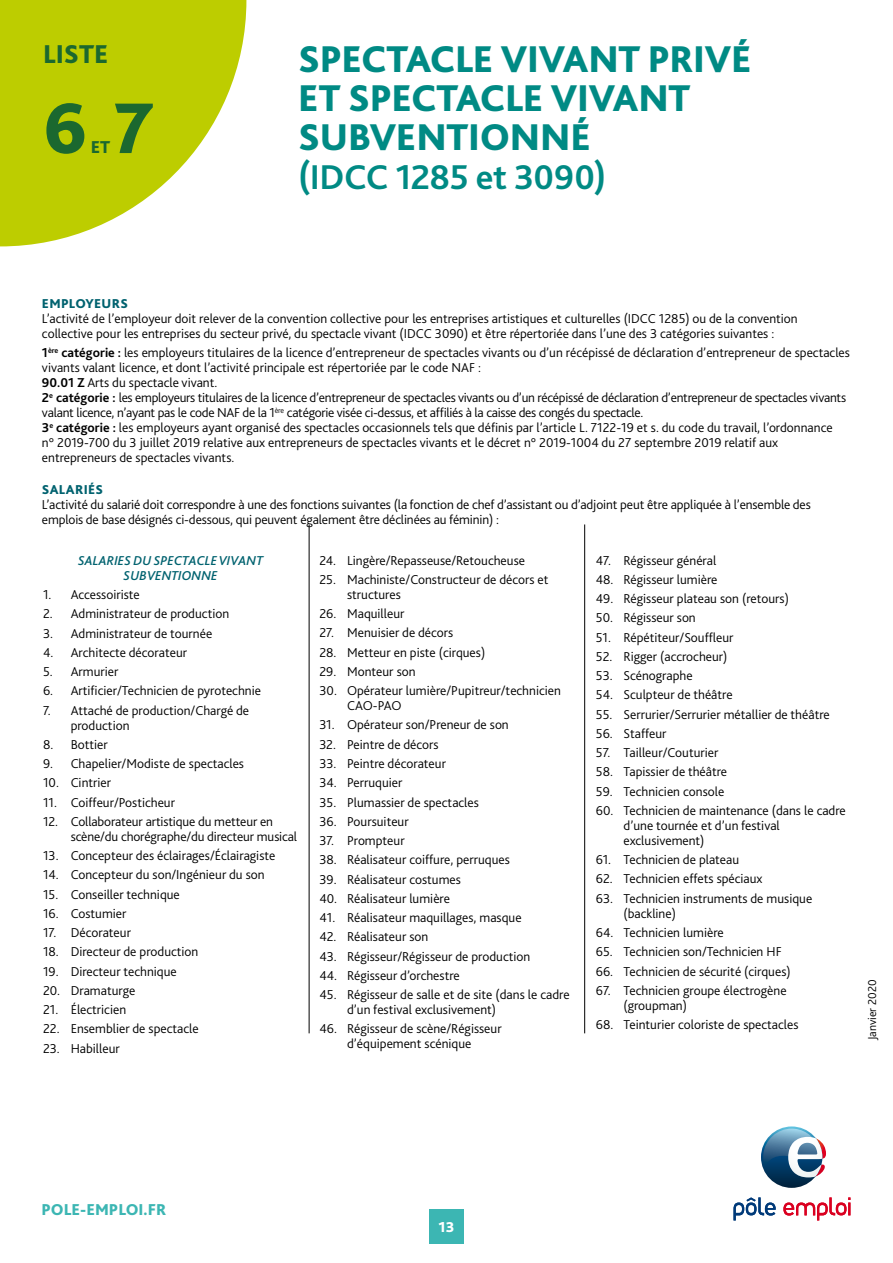
<style>
.page{position:relative;width:893px;height:1263px;background:#fff}
.page>*{position:absolute;margin:0;border:0;box-sizing:border-box;transform-origin:0 0}
.t1{font:800 75px "Bliss 2";color:#1b682f}
.t2{font:800 39px/39px "Bliss 2";letter-spacing:-.005em;color:#008a84}
.t3{font:700 36px "Bliss 2";letter-spacing:-.015em;color:#008a84}
.t4{font:800 27px "Bliss 2";color:#1b682f}
.t5{font:800 18px "Bliss 2";color:#1b682f}
.t6{font:800 16.5px "Bliss 2";color:#3cb6b3}
.t7{font:800 15px "Bliss 2";color:#fff}
.t8{font:300 13.5px/15px "Bliss 2";color:#000}
.t9{font:italic 500 13.5px/15px "Bliss 2";color:#00626f;text-align:center}
.t10{font:800 13.5px "Bliss 2";letter-spacing:.02em;color:#00626f}
.t11{font:300 12px "Bliss 2";color:#000}
.s1{font-weight:700}
</style>
<div class="page">
<svg style="left:0;top:0;width:246px;height:246px;fill:#bdcd00"></svg>
<svg style="left:761px;top:1126px;width:61px;height:62px"></svg>
<svg style="left:763px;top:1128px;width:63px;height:49px"></svg>
<svg style="left:733px;top:1197px;width:43px;height:23px"></svg>
<svg style="left:783px;top:1197px;width:67px;height:23px"></svg>
<div style="left:429px;top:1209px;width:34px;height:34px;background:#3cb6b3"></div>
<hr style="left:309px;top:524px;width:1px;height:509px;background:#000">
<hr style="left:584px;top:524px;width:1px;height:509px;background:#000">
<h3 class="t4" style="left:43px;top:37px;width:67px">LISTE</h3>
<h1 class="t1" style="left:43px;top:82px;width:112px">6 7</h1>
<h3 class="t5" style="left:91px;top:136px;width:21px">ET</h3>
<h2 class="t2" style="left:298px;top:40px;width:455px">SPECTACLE VIVANT PRIVÉ<br>ET SPECTACLE VIVANT<br>SUBVENTIONNÉ</h2>
<h3 class="t3" style="left:298px;top:155px;width:310px">(IDCC 1285 et 3090)</h3>
<p class="t10" style="left:42px;top:295px;width:87px">EMPLOYEURS</p>
<p class="t8" style="left:42px;top:311px;width:757px">L’activité de l’employeur doit relever de la convention collective pour les entreprises artistiques et culturelles (IDCC 1285) ou de la convention collective pour les entreprises du secteur privé, du spectacle vivant (IDCC 3090) et être répertoriée dans l’une des 3 catégories suivantes :</p>
<p class="t8" style="left:42px;top:345px;width:809px"><span class="s1">1</span><sup>ère</sup> <span class="s1">catégorie :</span> les employeurs titulaires de la licence d’entrepreneur de spectacles vivants ou d’un récépissé de déclaration d’entrepreneur de spectacles vivants valant licence, et dont l’activité principale est répertoriée par le code NAF :<br><span class="s1">90.01 Z</span> Arts du spectacle vivant.<br><span class="s1">2</span><sup>e</sup> <span class="s1">catégorie :</span> les employeurs titulaires de la licence d’entrepreneur de spectacles vivants ou d’un récépissé de déclaration d’entrepreneur de spectacles vivants valant licence, n’ayant pas le code NAF de la 1<sup>ère</sup> catégorie visée ci-dessus, et affiliés à la caisse des congés du spectacle.<br><span class="s1">3</span><sup>e</sup> <span class="s1">catégorie :</span> les employeurs ayant organisé des spectacles occasionnels tels que définis par l’article L. 7122-19 et s. du code du travail, l’ordonnance<br>n° 2019-700 du 3 juillet 2019 relative aux entrepreneurs de spectacles vivants et le décret n° 2019-1004 du 27 septembre 2019 relatif aux entrepreneurs de spectacles vivants.</p>
<p class="t10" style="left:42px;top:481px;width:62px">SALARIÉS</p>
<p class="t8" style="left:42px;top:497px;width:770px">L’activité du salarié doit correspondre à une des fonctions suivantes (la fonction de chef d’assistant ou d’adjoint peut être appliquée à l’ensemble des emplois de base désignés ci-dessous, qui peuvent également être déclinées au féminin) :</p>
<p class="t9" style="left:78px;top:553px;width:187px">SALARIES DU SPECTACLE VIVANT<br>SUBVENTIONNE</p>
<p class="t8" style="left:43px;top:587px;width:98px">1. Accessoiriste</p>
<p class="t8" style="left:43px;top:606px;width:188px">2. Administrateur de production</p>
<p class="t8" style="left:43px;top:625px;width:171px">3. Administrateur de tournée</p>
<p class="t8" style="left:43px;top:645px;width:146px">4. Architecte décorateur</p>
<p class="t8" style="left:43px;top:664px;width:77px">5. Armurier</p>
<p class="t8" style="left:43px;top:683px;width:219px">6. Artificier/Technicien de pyrotechnie</p>
<p class="t8" style="left:71px;top:702px;width:180px;text-indent:-28px">7. Attaché de production/Chargé de production</p>
<p class="t8" style="left:43px;top:737px;width:66px">8. Bottier</p>
<p class="t8" style="left:43px;top:756px;width:203px">9. Chapelier/Modiste de spectacles</p>
<p class="t8" style="left:43px;top:775px;width:70px">10. Cintrier</p>
<p class="t8" style="left:43px;top:794px;width:134px">11. Coiffeur/Posticheur</p>
<p class="t8" style="left:71px;top:814px;width:228px;text-indent:-28px">12. Collaborateur artistique du metteur en scène/du chorégraphe/du directeur musical</p>
<p class="t8" style="left:43px;top:848px;width:234px">13. Concepteur des éclairages/Éclairagiste</p>
<p class="t8" style="left:43px;top:867px;width:223px">14. Concepteur du son/Ingénieur du son</p>
<p class="t8" style="left:43px;top:886px;width:138px">15. Conseiller technique</p>
<p class="t8" style="left:43px;top:906px;width:85px">16. Costumier</p>
<p class="t8" style="left:43px;top:925px;width:89px">17. Décorateur</p>
<p class="t8" style="left:43px;top:944px;width:157px">18. Directeur de production</p>
<p class="t8" style="left:43px;top:963px;width:135px">19. Directeur technique</p>
<p class="t8" style="left:43px;top:983px;width:94px">20. Dramaturge</p>
<p class="t8" style="left:43px;top:1002px;width:85px">21. Électricien</p>
<p class="t8" style="left:43px;top:1021px;width:157px">22. Ensemblier de spectacle</p>
<p class="t8" style="left:43px;top:1040px;width:78px">23. Habilleur</p>
<p class="t8" style="left:319px;top:553px;width:207px">24. Lingère/Repasseuse/Retoucheuse</p>
<p class="t8" style="left:347px;top:572px;width:203px;text-indent:-28px">25. Machiniste/Constructeur de décors et structures</p>
<p class="t8" style="left:319px;top:606px;width:87px">26. Maquilleur</p>
<p class="t8" style="left:319px;top:625px;width:135px">27. Menuisier de décors</p>
<p class="t8" style="left:319px;top:645px;width:167px">28. Metteur en piste (cirques)</p>
<p class="t8" style="left:319px;top:664px;width:98px">29. Monteur son</p>
<p class="t8" style="left:347px;top:683px;width:215px;text-indent:-28px">30. Opérateur lumière/Pupitreur/technicien<br>CAO-PAO</p>
<p class="t8" style="left:319px;top:717px;width:191px">31. Opérateur son/Preneur de son</p>
<p class="t8" style="left:319px;top:737px;width:121px">32. Peintre de décors</p>
<p class="t8" style="left:319px;top:756px;width:128px">33. Peintre décorateur</p>
<p class="t8" style="left:319px;top:775px;width:85px">34. Perruquier</p>
<p class="t8" style="left:319px;top:794px;width:161px">35. Plumassier de spectacles</p>
<p class="t8" style="left:319px;top:814px;width:91px">36. Poursuiteur</p>
<p class="t8" style="left:319px;top:833px;width:87px">37. Prompteur</p>
<p class="t8" style="left:319px;top:852px;width:192px">38. Réalisateur coiffure, perruques</p>
<p class="t8" style="left:319px;top:871px;width:143px">39. Réalisateur costumes</p>
<p class="t8" style="left:319px;top:891px;width:132px">40. Réalisateur lumière</p>
<p class="t8" style="left:319px;top:910px;width:204px">41. Réalisateur maquillages, masque</p>
<p class="t8" style="left:319px;top:929px;width:110px">42. Réalisateur son</p>
<p class="t8" style="left:319px;top:948px;width:212px">43. Régisseur/Régisseur de production</p>
<p class="t8" style="left:319px;top:968px;width:142px">44. Régisseur d’orchestre</p>
<p class="t8" style="left:347px;top:987px;width:224px;text-indent:-28px">45. Régisseur de salle et de site (dans le cadre d’un festival exclusivement)</p>
<p class="t8" style="left:319px;top:1021px;width:184px;text-align:center">46. Régisseur de scène/Régisseur d’équipement scénique</p>
<p class="t8" style="left:596px;top:553px;width:122px">47. Régisseur général</p>
<p class="t8" style="left:596px;top:572px;width:123px">48. Régisseur lumière</p>
<p class="t8" style="left:596px;top:591px;width:195px">49. Régisseur plateau son (retours)</p>
<p class="t8" style="left:596px;top:610px;width:101px">50. Régisseur son</p>
<p class="t8" style="left:596px;top:630px;width:139px">51. Répétiteur/Souffleur</p>
<p class="t8" style="left:596px;top:649px;width:133px">52. Rigger (accrocheur)</p>
<p class="t8" style="left:596px;top:668px;width:98px">53. Scénographe</p>
<p class="t8" style="left:596px;top:687px;width:138px">54. Sculpteur de théâtre</p>
<p class="t8" style="left:596px;top:707px;width:235px">55. Serrurier/Serrurier métallier de théâtre</p>
<p class="t8" style="left:596px;top:726px;width:72px">56. Staffeur</p>
<p class="t8" style="left:596px;top:745px;width:124px">57. Tailleur/Couturier</p>
<p class="t8" style="left:596px;top:764px;width:133px">58. Tapissier de théâtre</p>
<p class="t8" style="left:596px;top:784px;width:130px">59. Technicien console</p>
<p class="t8" style="left:623px;top:803px;width:224px;text-indent:-28px">60. Technicien de maintenance (dans le cadre d’une tournée et d’un festival exclusivement)</p>
<p class="t8" style="left:596px;top:852px;width:145px">61. Technicien de plateau</p>
<p class="t8" style="left:596px;top:871px;width:168px">62. Technicien effets spéciaux</p>
<p class="t8" style="left:623px;top:891px;width:190px;text-indent:-28px">63. Technicien instruments de musique (backline)</p>
<p class="t8" style="left:596px;top:925px;width:129px">64. Technicien lumière</p>
<p class="t8" style="left:596px;top:944px;width:187px">65. Technicien son/Technicien HF</p>
<p class="t8" style="left:596px;top:963px;width:196px">66. Technicien de sécurité (cirques)</p>
<p class="t8" style="left:623px;top:983px;width:165px;text-indent:-28px">67. Technicien groupe électrogène (groupman)</p>
<p class="t8" style="left:596px;top:1017px;width:204px">68. Teinturier coloriste de spectacles</p>
<p class="t11" style="left:865px;top:1040px;width:62px;rotate:-90deg">Janvier 2020</p>
<p class="t6" style="left:41px;top:1200px;width:126px">POLE-EMPLOI.FR</p>
<p class="t7" style="left:439px;top:1217px;width:17px">13</p>
</div>
